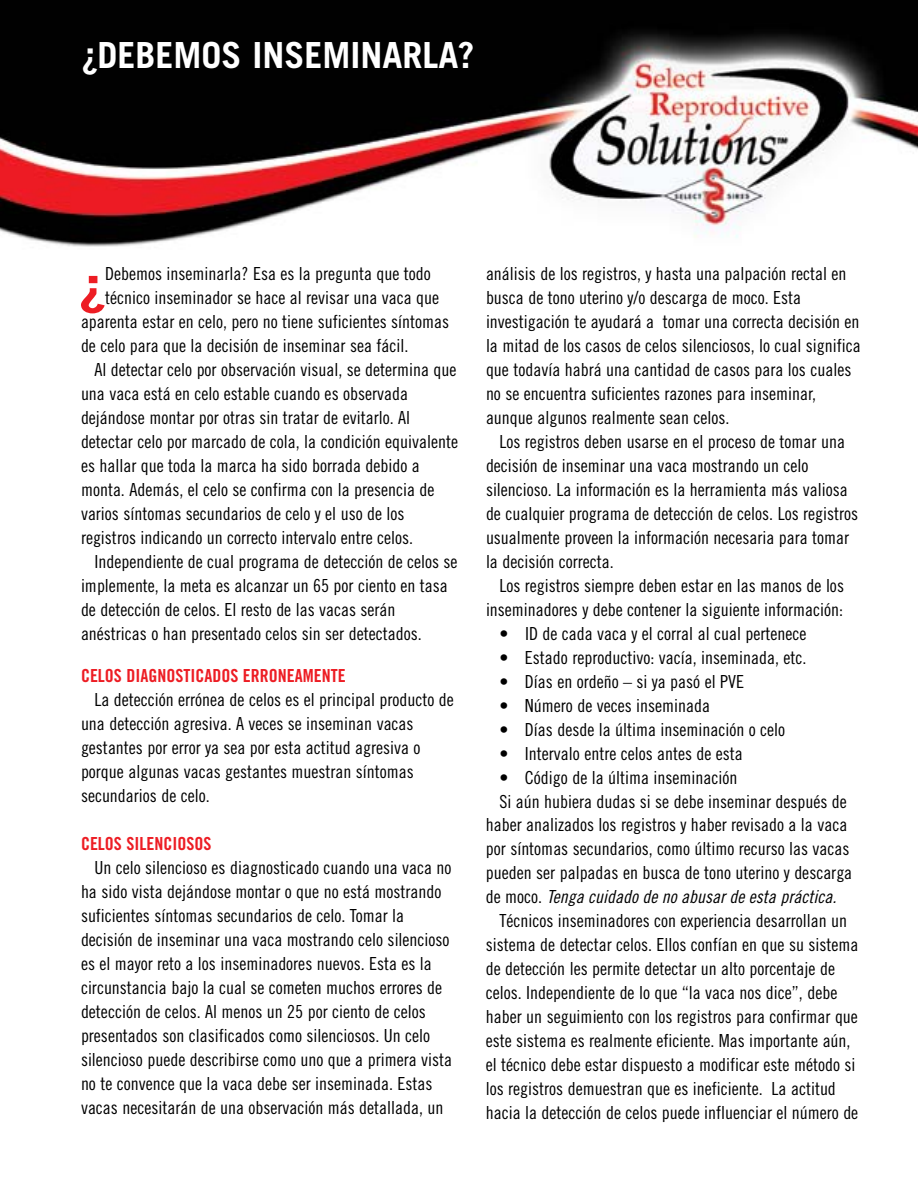
<style>
.page{position:relative;width:918px;height:1188px;background:#fff}
.page>*{position:absolute;margin:0;border:0;box-sizing:border-box;transform-origin:0 0}
.t1{font:700 51.3px "Trade Gothic";color:#ed1d24;scale:1.19 1}
.t2{font:700 36px "Trade Gothic";color:#fff}
.t3{font:18px/24px "Trade Gothic Cond Eighteen";color:#000}
.t4{font:18px "Trade Gothic Bold Cond Twenty";color:#ed1d24}
.t5{font:18px "Trade Gothic Cond Eighteen Obl";color:#000}
.s1{font-family:"Trade Gothic Cond Eighteen"}
</style>
<div class="page">
<img style="left:0;top:0;width:918px;height:247px">
<h2 class="t2" style="left:81px;top:33px;width:395px">¿DEBEMOS INSEMINARLA?</h2>
<p class="t3" style="left:105px;top:261px;width:327px">Debemos inseminarla? Esa es la pregunta que todo</p>
<p class="t3" style="left:105px;top:285px;width:336px">técnico inseminador se hace al revisar una vaca que</p>
<p class="t3" style="left:81px;top:309px;width:370px">aparenta estar en celo, pero no tiene suficientes síntomas</p>
<p class="t3" style="left:81px;top:333px;width:329px">de celo para que la decisión de inseminar sea fácil.</p>
<p class="t3" style="left:94px;top:357px;width:364px">Al detectar celo por observación visual, se determina que</p>
<p class="t3" style="left:81px;top:381px;width:329px">una vaca está en celo estable cuando es observada</p>
<p class="t3" style="left:81px;top:405px;width:331px">dejándose montar por otras sin tratar de evitarlo. Al</p>
<p class="t3" style="left:81px;top:429px;width:379px">detectar celo por marcado de cola, la condición equivalente</p>
<p class="t3" style="left:81px;top:453px;width:340px">es hallar que toda la marca ha sido borrada debido a</p>
<p class="t3" style="left:81px;top:477px;width:355px">monta. Además, el celo se confirma con la presencia de</p>
<p class="t3" style="left:81px;top:501px;width:325px">varios síntomas secundarios de celo y el uso de los</p>
<p class="t3" style="left:81px;top:525px;width:334px">registros indicando un correcto intervalo entre celos.</p>
<p class="t3" style="left:94px;top:549px;width:365px">Independiente de cual programa de detección de celos se</p>
<p class="t3" style="left:81px;top:573px;width:368px">implemente, la meta es alcanzar un 65 por ciento en tasa</p>
<p class="t3" style="left:81px;top:597px;width:316px">de detección de celos. El resto de las vacas serán</p>
<p class="t3" style="left:81px;top:621px;width:342px">anéstricas o han presentado celos sin ser detectados.</p>
<p class="t4" style="left:81px;top:665px;width:266px">CELOS DIAGNOSTICADOS ERRONEAMENTE</p>
<p class="t3" style="left:81px;top:688px;width:374px;text-indent:14px">La detección errónea de celos es el principal producto de una detección agresiva. A veces se inseminan vacas gestantes por error ya sea por esta actitud agresiva o porque algunas vacas gestantes muestran síntomas secundarios de celo.</p>
<p class="t4" style="left:81px;top:833px;width:132px">CELOS SILENCIOSOS</p>
<p class="t3" style="left:81px;top:856px;width:373px;text-indent:14px">Un celo silencioso es diagnosticado cuando una vaca no ha sido vista dejándose montar o que no está mostrando suficientes síntomas secundarios de celo. Tomar la decisión de inseminar una vaca mostrando celo silencioso es el mayor reto a los inseminadores nuevos. Esta es la circunstancia bajo la cual se cometen muchos errores de detección de celos. Al menos un 25 por ciento de celos presentados son clasificados como silenciosos. Un celo silencioso puede describirse como uno que a primera vista no te convence que la vaca debe ser inseminada. Estas vacas necesitarán de una observación más detallada, un</p>
<h1 class="t1" style="left:78px;top:254px;width:24px">¿</h1>
<p class="t3" style="left:486px;top:261px;width:376px">análisis de los registros, y hasta una palpación rectal en busca de tono uterino y/o descarga de moco. Esta investigación te ayudará a tomar una correcta decisión en la mitad de los casos de celos silenciosos, lo cual significa que todavía habrá una cantidad de casos para los cuales no se encuentra suficientes razones para inseminar, aunque algunos realmente sean celos.</p>
<p class="t3" style="left:486px;top:429px;width:374px;text-indent:14px">Los registros deben usarse en el proceso de tomar una decisión de inseminar una vaca mostrando un celo silencioso. La información es la herramienta más valiosa de cualquier programa de detección de celos. Los registros usualmente proveen la información necesaria para tomar la decisión correcta.</p>
<p class="t3" style="left:486px;top:573px;width:360px;text-align:right">Los registros siempre deben estar en las manos de los inseminadores y debe contener la siguiente información:</p>
<p class="t3" style="left:500px;top:621px;width:308px">• ID de cada vaca y el corral al cual pertenece</p>
<p class="t3" style="left:499px;top:645px;width:308px">• Estado reproductivo: vacía, inseminada, etc.</p>
<p class="t3" style="left:499px;top:669px;width:246px">• Días en ordeño – si ya pasó el PVE</p>
<p class="t3" style="left:499px;top:693px;width:212px">• Número de veces inseminada</p>
<p class="t3" style="left:499px;top:717px;width:287px">• Días desde la última inseminación o celo</p>
<p class="t3" style="left:499px;top:741px;width:245px">• Intervalo entre celos antes de esta</p>
<p class="t3" style="left:499px;top:765px;width:239px">• Código de la última inseminación</p>
<p class="t3" style="left:499px;top:789px;width:349px">Si aún hubiera dudas si se debe inseminar después de</p>
<p class="t3" style="left:486px;top:813px;width:363px">haber analizados los registros y haber revisado a la vaca</p>
<p class="t3" style="left:486px;top:837px;width:365px">por síntomas secundarios, como último recurso las vacas</p>
<p class="t3" style="left:486px;top:861px;width:368px">pueden ser palpadas en busca de tono uterino y descarga</p>
<p class="t5" style="left:486px;top:886px;width:352px"><span class="s1">de moco.</span> Tenga cuidado de no abusar de esta práctica.</p>
<p class="t3" style="left:486px;top:909px;width:374px;text-indent:14px">Técnicos inseminadores con experiencia desarrollan un sistema de detectar celos. Ellos confían en que su sistema de detección les permite detectar un alto porcentaje de celos. Independiente de lo que “la vaca nos dice”, debe haber un seguimiento con los registros para confirmar que este sistema es realmente eficiente. Mas importante aún, el técnico debe estar dispuesto a modificar este método si los registros demuestran que es ineficiente. La actitud hacia la detección de celos puede influenciar el número de</p>
</div>
